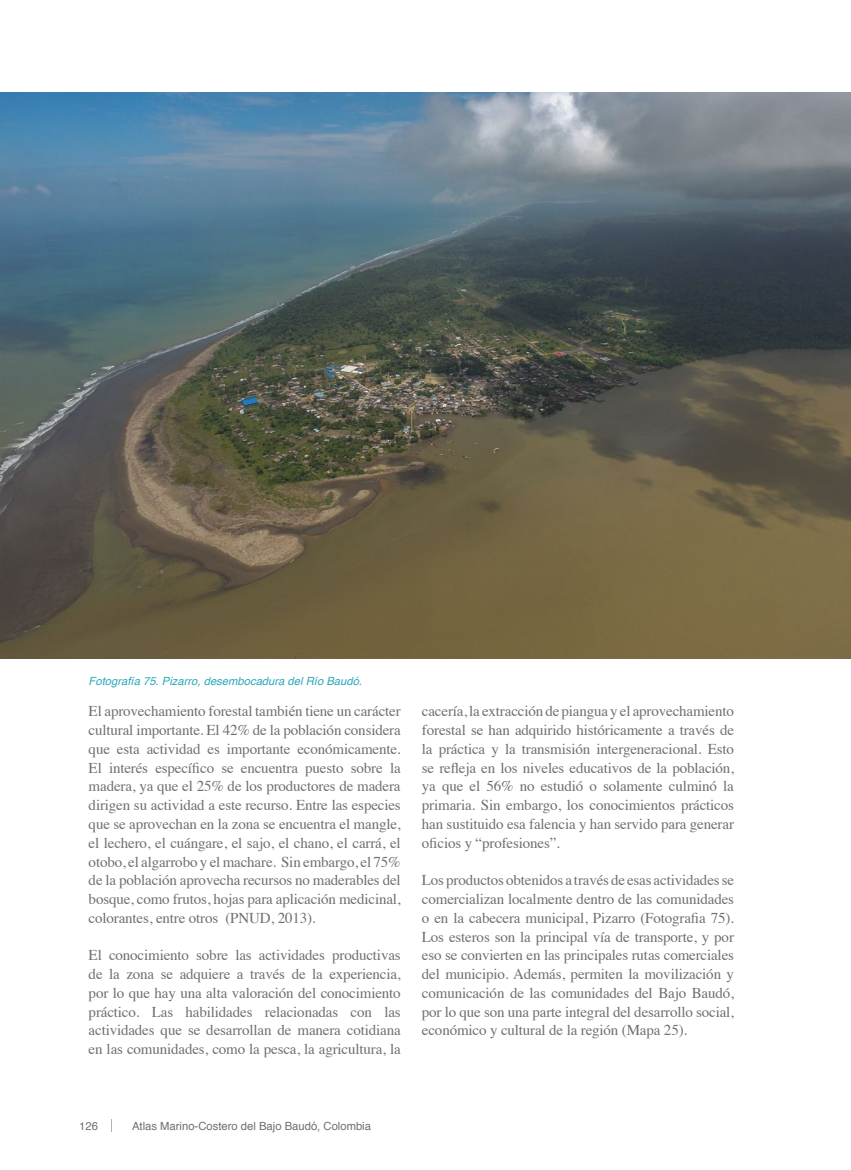
<style>
.page{position:relative;width:851px;height:1170px;background:#fff}
.page>*{position:absolute;margin:0;border:0;box-sizing:border-box;transform-origin:0 0}
.t1{font:15px/18.8px "Times";letter-spacing:-.01em;color:#706f6f;text-align:justify}
.t2{font:italic 11.25px "Helvetica";color:#2ca8ba}
.t3{font:11.25px "Helvetica";color:#706f6f}
</style>
<div class="page">
<svg style="left:111px;top:1119px;width:1px;height:12px"></svg>
<img style="left:0;top:92px;width:850px;height:566px">
<p class="t2" style="left:89px;top:672px;width:275px">Fotografía 75. Pizarro, desembocadura del Río Baudó.</p>
<p class="t1" style="left:89px;top:700px;width:313px">El aprovechamiento forestal también tiene un carácter cultural importante. El 42% de la población considera que esta actividad es importante económicamente.<br>El interés específico se encuentra puesto sobre la madera, ya que el 25% de los productores de madera dirigen su actividad a este recurso. Entre las especies que se aprovechan en la zona se encuentra el mangle, el lechero, el cuángare, el sajo, el chano, el carrá, el otobo, el algarrobo y el machare. Sin embargo, el 75% de la población aprovecha recursos no maderables del bosque, como frutos, hojas para aplicación medicinal, colorantes, entre otros (PNUD, 2013).</p>
<p class="t1" style="left:89px;top:944px;width:313px">El conocimiento sobre las actividades productivas de la zona se adquiere a través de la experiencia, por lo que hay una alta valoración del conocimiento práctico. Las habilidades relacionadas con las actividades que se desarrollan de manera cotidiana en las comunidades, como la pesca, la agricultura, la</p>
<p class="t1" style="left:422px;top:700px;width:313px">cacería, la extracción de piangua y el aprovechamiento forestal se han adquirido históricamente a través de la práctica y la transmisión intergeneracional. Esto se refleja en los niveles educativos de la población, ya que el 56% no estudió o solamente culminó la primaria. Sin embargo, los conocimientos prácticos han sustituido esa falencia y han servido para generar oficios y “profesiones”.</p>
<p class="t1" style="left:422px;top:869px;width:313px">Los productos obtenidos a través de esas actividades se comercializan localmente dentro de las comunidades o en la cabecera municipal, Pizarro (Fotografia 75).<br>Los esteros son la principal vía de transporte, y por eso se convierten en las principales rutas comerciales del municipio. Además, permiten la movilización y comunicación de las comunidades del Bajo Baudó, por lo que son una parte integral del desarrollo social, económico y cultural de la región (Mapa 25).</p>
<p class="t3" style="left:79px;top:1117px;width:20px">126</p>
<p class="t3" style="left:132px;top:1117px;width:240px">Atlas Marino-Costero del Bajo Baudó, Colombia</p>
</div>
